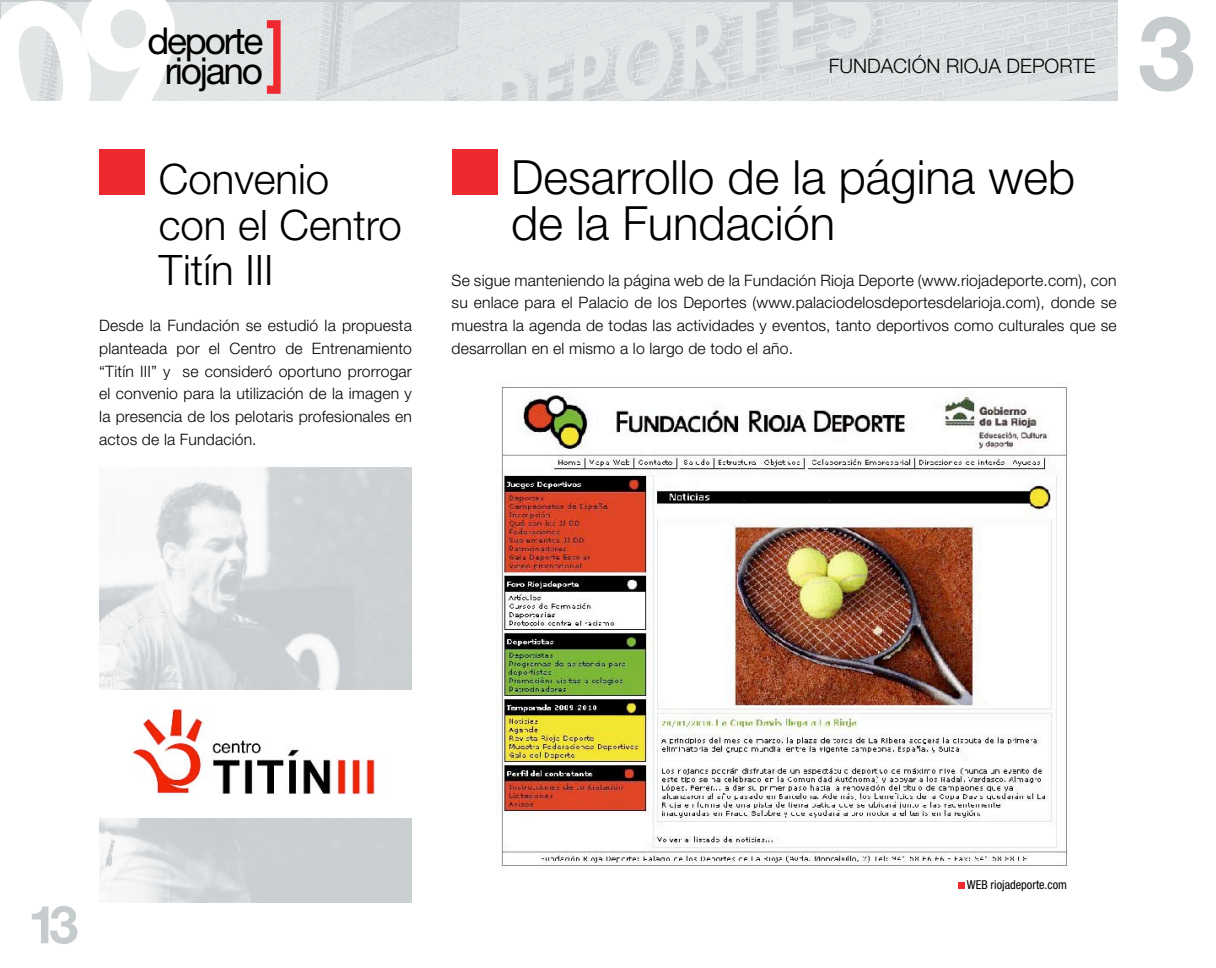
<style>
.page{position:relative;width:1216px;height:968px;background:#fff}
.page>*{position:absolute;margin:0;border:0;box-sizing:border-box;transform-origin:0 0}
.t1{font:700 103.08px "Helvetica Neue LT Std";color:#c6cbce}
.t2{font:700 52.5px "Helvetica Neue LT Std";color:#c6cbce}
.t3{font:300 47.25px/45.5px "Helvetica Neue LT Std";color:#000}
.t4{font:300 42px/45.5px "Helvetica Neue LT Std";color:#000}
.t5{font:37.1px/29.4px "Helvetica Neue LT Std";letter-spacing:-.06em;color:#000;text-align:center}
.t6{font:300 19.95px "Helvetica Neue LT Std";color:#000}
.t7{font:300 15.75px/22.8px "Helvetica Neue LT Std";letter-spacing:.01em;color:#000;text-align:justify}
.t8{font:condensed 12.25px "Helvetica Neue LT Std";color:#000}
</style>
<div class="page">
<img style="left:191px;top:2px;width:926px;height:99px">
<svg style="left:267px;top:20px;width:13px;height:74px"></svg>
<img style="left:99px;top:467px;width:313px;height:435px">
<div style="left:99px;top:149px;width:46px;height:45px;background:#ee292f"></div>
<div style="left:957px;top:882px;width:7px;height:7px;background:#ee292f"></div>
<div style="left:99px;top:690px;width:313px;height:127px;background:#fff"></div>
<img style="left:130px;top:706px;width:245px;height:89px">
<div style="left:451px;top:149px;width:46px;height:45px;background:#ee292f"></div>
<img style="left:496px;top:383px;width:572px;height:484px">
<svg style="left:0;top:0;width:191px;height:101px;background:#e0e3e4"></svg>
<h3 class="t5" style="left:147px;top:26px;width:117px">deporte riojano</h3>
<h3 class="t4" style="left:159px;top:156px;width:244px">Convenio con el Centro<br>Titín III</h3>
<p class="t7" style="left:99px;top:314px;width:314px">Desde la Fundación se estudió la propuesta planteada por el Centro de Entrenamiento “Titín III” y se consideró oportuno prorrogar el convenio para la utilización de la imagen y la presencia de los pelotaris profesionales en actos de la Fundación.</p>
<p class="t6" style="left:828px;top:54px;width:268px">FUNDACIÓN RIOJA DEPORTE</p>
<h1 class="t1" style="left:1137px;top:-10px;width:59px">3</h1>
<h3 class="t3" style="left:511px;top:154px;width:565px">Desarrollo de la página web de la Fundación</h3>
<p class="t7" style="left:451px;top:268px;width:666px">Se sigue manteniendo la página web de la Fundación Rioja Deporte (www.riojadeporte.com), con su enlace para el Palacio de los Deportes (www.palaciodelosdeportesdelarioja.com), donde se muestra la agenda de todas las actividades y eventos, tanto deportivos como culturales que se desarrollan en el mismo a lo largo de todo el año.</p>
<h2 class="t2" style="left:28px;top:891px;width:52px">13</h2>
<p class="t8" style="left:966px;top:877px;width:102px">WEB riojadeporte.com</p>
</div>
